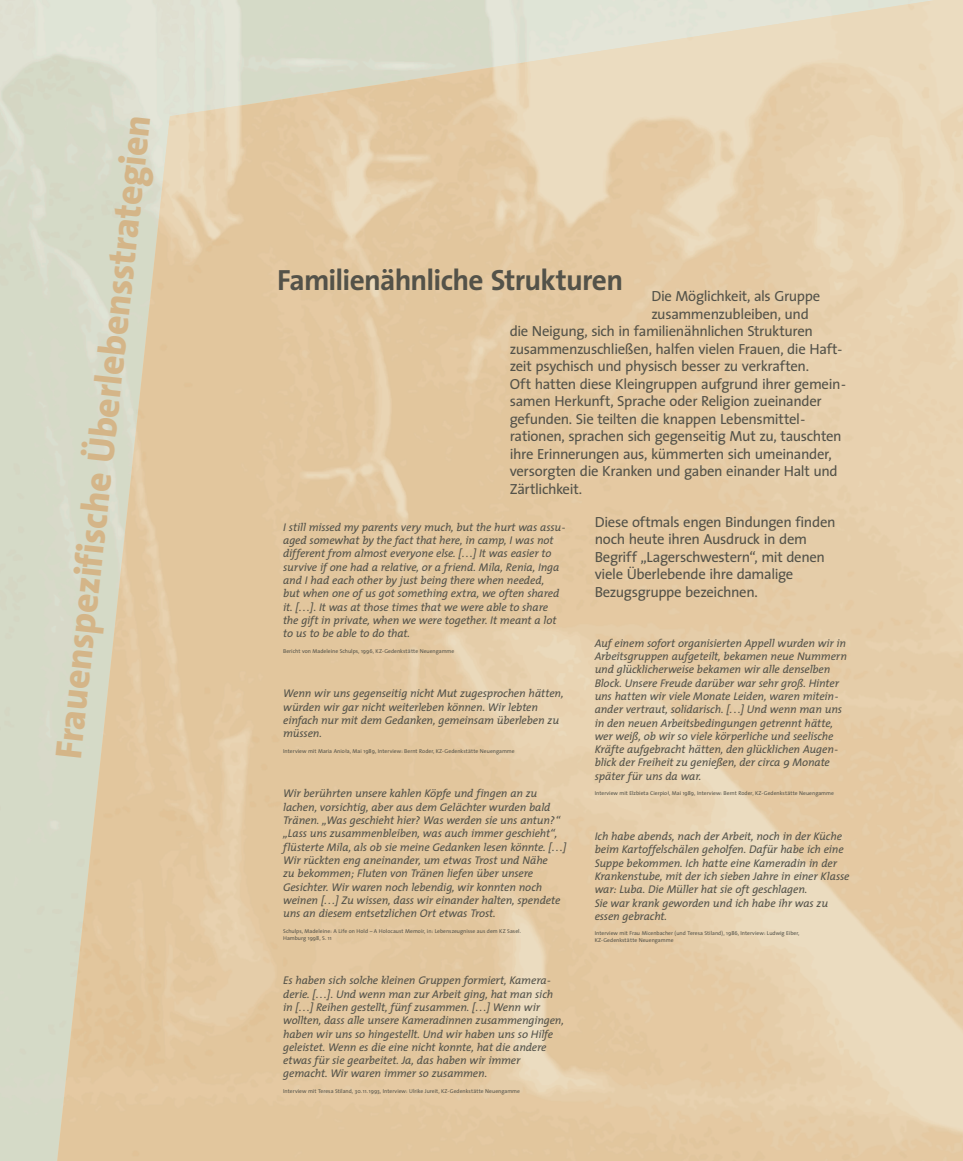
<style>
.page{position:relative;width:963px;height:1161px;background:#fff}
.page>*{position:absolute;margin:0;border:0;box-sizing:border-box;transform-origin:0 0}
.t1{font:800 37.8px "The Sans";color:#d4b588}
.t2{font:700 29.4px "The Sans";letter-spacing:-.025em;color:#535249}
.t3{font:14.7px/17.5px "The Sans";letter-spacing:-.025em;color:#535249}
.t4{font:italic 11.2px/13.3px "The Mix";letter-spacing:-.01em;color:#535249}
.t5{font:5.6px/7px "The Sans";color:#535249}
.s1{font-family:"Futura ND";font-size:4.93px}
</style>
<div class="page">
<h1 class="t1" style="left:55px;top:757px;width:649px;rotate:-84deg">Frauenspezifische Überlebensstrategien</h1>
<h2 class="t2" style="left:277px;top:269px;width:544px">Familienähnliche Strukturen <sub>Die</sub> <sub>Möglichkeit,</sub> <sub>als</sub> <sub>Gruppe</sub></h2>
<p class="t3" style="left:509px;top:306px;width:338px;text-indent:142px">zusammenzubleiben, und<br>die Neigung, sich in familienähnlichen Strukturen zusammenzuschließen, halfen vielen Frauen, die Haft&shy;zeit psychisch und physisch besser zu verkraften.<br>Oft hatten diese Kleingruppen aufgrund ihrer gemein&shy;samen Herkunft, Sprache oder Religion zueinander gefunden. Sie teilten die knappen Lebensmittel&shy;rationen, sprachen sich gegenseitig Mut zu, tauschten ihre Er innerungen aus, kümmerten sich umein ander, versorgten die Kranken und gaben einander Halt und Zärtlichkeit.</p>
<h3 class="t3" style="left:594px;top:514px;width:242px">Diese oftmals engen Bindungen finden noch heute ihren Ausdruck in dem Begriff „Lagerschwestern“, mit denen viele Überlebende ihre damalige Bezugsgruppe bezeichnen.</h3>
<p class="t4" style="left:283px;top:521px;width:284px">I still missed my parents very much, but the hurt was assu&shy;aged somewhat by the fact that here, in camp, I was not different from almost everyone else. [. . .] It was easier to survive if one had a relative, or a friend. Mila, Renia, Inga and I had each other by just being there when needed,<br>but when one of us got something extra, we often shared it. [. . .]. It was at those times that we were able to share the gift in private, when we were together. It meant a lot to us to be able to do that.</p>
<p class="t5" style="left:283px;top:648px;width:173px">Bericht von Madeleine Schulps, 1996, KZ-Gedenkstätte Neuengamme</p>
<p class="t4" style="left:283px;top:688px;width:282px">Wenn wir uns gegenseitig nicht Mut zugesprochen hätten, würden wir gar nicht weiterleben können. Wir lebten einfach nur mit dem Gedanken, gemeinsam überleben zu müssen.</p>
<p class="t5" style="left:283px;top:748px;width:233px">Interview mit Maria Anio<span class="s1">ł</span>a, Mai 1989, Interview: Bernt Roder, KZ-Gedenkstätte Neuengamme</p>
<p class="t4" style="left:283px;top:788px;width:284px">Wir berührten unsere kahlen Köpfe und fingen an zu lachen, vorsichtig, aber aus dem Gelächter wurden bald Tränen. „Was geschieht hier? Was werden sie uns antun?“ „Lass uns zusammenbleiben, was auch immer geschieht“, flüsterte Mila, als ob sie meine Gedanken lesen könnte. [. . .] Wir rückten eng aneinander, um etwas Trost und Nähe<br>zu bekommen; Fluten von Tränen liefen über unsere Gesichter. Wir waren noch lebendig, wir konnten noch weinen [. . .] Zu wissen, dass wir einander halten, spendete uns an diesem entsetzlichen Ort etwas Trost.</p>
<p class="t5" style="left:283px;top:928px;width:239px">Schulps, Madeleine: A Life on Hold – A Holocaust Memoir, in: Lebenszeugnisse aus dem KZ Sasel.<br>Hamburg 1998, S. 11</p>
<p class="t4" style="left:283px;top:975px;width:282px">Es haben sich solche kleinen Gruppen formiert, Kamera&shy;derie. [. . .]. Und wenn man zur Arbeit ging, hat man sich in [. . .] Reihen gestellt, fünf zusammen. [. . .] Wenn wir wollten, dass alle unsere Kameradinnen zusammengingen, haben wir uns so hingestellt. Und wir haben uns so Hilfe geleistet. Wenn es die eine nicht konnte, hat die andere etwas für sie gearbeitet. Ja, das haben wir immer gemacht. Wir waren immer so zusammen.</p>
<p class="t5" style="left:283px;top:1088px;width:238px">Interview mit Teresa Stiland, 30. 11. 1993, Interview: Ulrike Jureit, KZ-Gedenkstätte Neuengamme</p>
<p class="t4" style="left:594px;top:637px;width:254px">Auf einem sofort organisierten Appell wurden wir in Arbeitsgruppen aufgeteilt, bekamen neue Nummern und glücklicherweise bekamen wir alle denselben Block. Unsere Freude darüber war sehr groß. Hinter uns hatten wir viele Monate Leiden, waren mitein&shy;ander vertraut, solidarisch. [. . .] Und wenn man uns in den neuen Arbeitsbedingungen getrennt hätte, wer weiß, ob wir so viele körperliche und seelische Kräfte aufgebracht hätten, den glücklichen Augen&shy;blick der Freiheit zu genießen, der circa 9 Monate später für uns da war.</p>
<p class="t5" style="left:594px;top:790px;width:241px">Interview mit Elzbieta Cierpio<span class="s1">ł</span>, Mai 1989, Interview: Bernt Roder, KZ-Gedenkstätte Neuengamme</p>
<p class="t4" style="left:594px;top:831px;width:256px">Ich habe abends, nach der Arbeit, noch in der Küche beim Kartoffelschälen geholfen. Dafür habe ich eine Suppe bekommen. Ich hatte eine Kameradin in der Krankenstube, mit der ich sieben Jahre in einer Klasse war: Luba. Die Müller hat sie oft geschlagen.<br>Sie war krank geworden und ich habe ihr was zu essen gebracht.</p>
<p class="t5" style="left:594px;top:930px;width:206px">Interview mit Frau Micenbacher (und Teresa Stiland), 1986, Interview: Ludwig Eiber,<br>KZ-Gedenkstätte Neuengamme</p>
</div>
